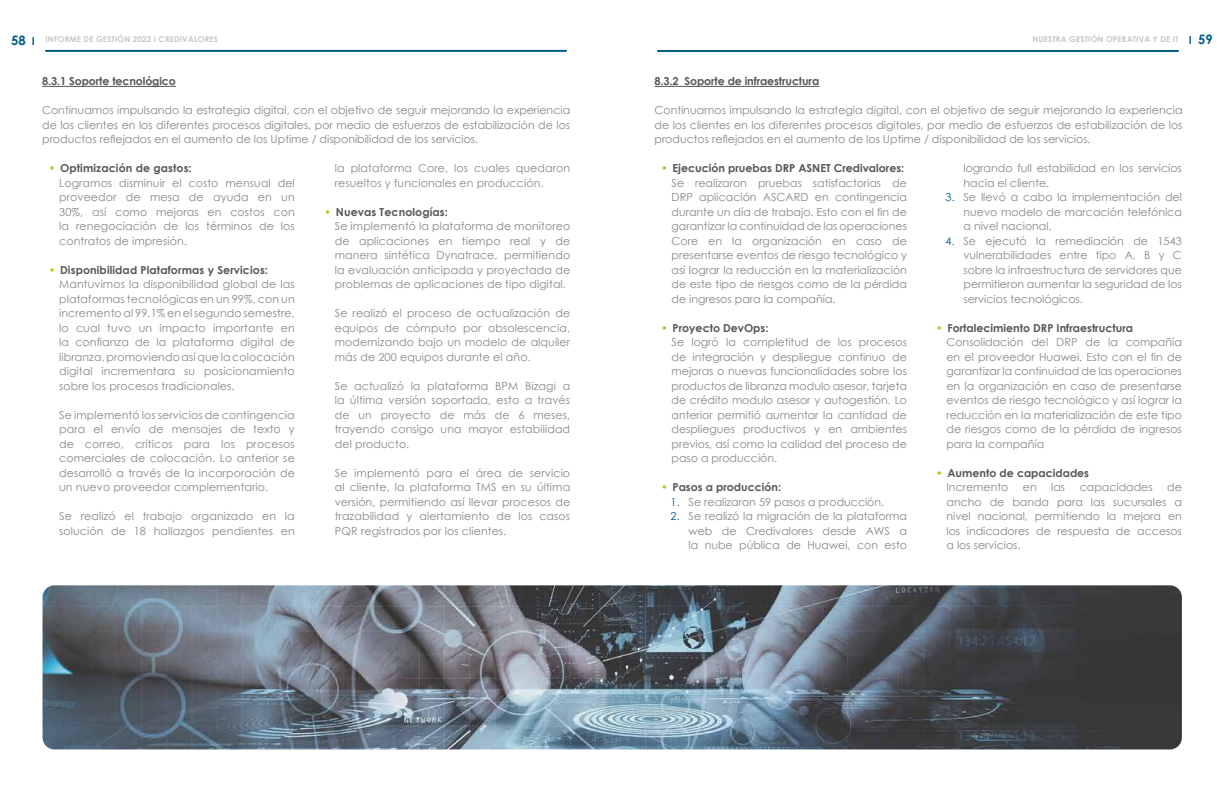
<style>
.page{position:relative;width:1224px;height:792px;background:#fff}
.page>*{position:absolute;margin:0;border:0;box-sizing:border-box;transform-origin:0 0}
.t1{font:11px/14.5px "Century Gothic";color:#878787;text-align:justify}
.t2{font:700 11px/14.5px "Century Gothic";letter-spacing:-.01em;color:#575756}
.t3{font:700 8px "Century Gothic";letter-spacing:.02em;color:#c6c6c6}
.s1{font-size:13px;color:#005d89}
.s2{font-size:11px;color:#005d89}
.s3{font-weight:700;color:#afc605}
.s4{font-weight:700;color:#575756}
.s5{color:#005d89}
.s6{color:#afc605}
.s7{font-weight:400;color:#878787}
</style>
<div class="page">
<hr style="left:657px;top:50px;width:522px;height:2px;background:#005d89">
<hr style="left:45px;top:50px;width:522px;height:2px;background:#005d89">
<hr style="left:42px;top:86px;width:134px;height:1px;background:#575756">
<img style="left:43px;top:585px;width:1139px;height:164px">
<hr style="left:655px;top:86px;width:164px;height:1px;background:#575756">
<p class="t3" style="left:11px;top:33px;width:208px"><span class="s1">58</span> <span class="s2">I</span> INFORME DE GESTIÓN 2022 I CREDIVALORES</p>
<p class="t3" style="left:1032px;top:33px;width:182px">NUESTRA GESTIÓN OPERATIVA Y DE IT <span class="s2">I</span> <span class="s1">59</span></p>
<p class="t2" style="left:42px;top:74px;width:135px">8.3.1 Soporte tecnológico</p>
<p class="t1" style="left:42px;top:103px;width:530px">Continuamos impulsando la estrategia digital, con el objetivo de seguir mejorando la experiencia de los clientes en los diferentes procesos digitales, por medio de esfuerzos de estabilización de los productos reflejados en el aumento de los Uptime / disponibilidad de los servicios.</p>
<p class="t1" style="left:59px;top:161px;width:237px;text-align:left;text-indent:-10px"><span class="s3">•</span> <span class="s4">Optimización de gastos:<br></span>Logramos disminuir el costo mensual del proveedor de mesa de ayuda en un<br>30%, así como mejoras en costos con la renegociación de los términos de los contratos de impresión.</p>
<p class="t1" style="left:59px;top:262px;width:237px;text-align:left;text-indent:-10px"><span class="s3">•</span> <span class="s4">Disponibilidad Plataformas y Servicios:<br></span>Mantuvimos la disponibilidad global de las plataformas tecnológicas en un 99%, con un incremento al 99.1% en el segundo semestre, lo cual tuvo un impacto importante en la confianza de la plataforma digital de libranza, promoviendo así que la colocación digital incrementara su posicionamiento sobre los procesos tradicionales.</p>
<p class="t1" style="left:59px;top:407px;width:237px">Se implementó los servicios de contingencia para el envío de mensajes de texto y de correo, críticos para los procesos comerciales de colocación. Lo anterior se desarrolló a través de la incorporación de un nuevo proveedor complementario.</p>
<p class="t1" style="left:59px;top:509px;width:237px">Se realizó el trabajo organizado en la solución de 18 hallazgos pendientes en</p>
<p class="t2" style="left:655px;top:74px;width:166px">8.3.2 Soporte de infraestructura</p>
<p class="t1" style="left:655px;top:103px;width:530px">Continuamos impulsando la estrategia digital, con el objetivo de seguir mejorando la experiencia de los clientes en los diferentes procesos digitales, por medio de esfuerzos de estabilización de los productos reflejados en el aumento de los Uptime / disponibilidad de los servicios.</p>
<p class="t1" style="left:963px;top:161px;width:220px">logrando full estabilidad en los servicios hacia el cliente.</p>
<p class="t1" style="left:963px;top:190px;width:220px;text-indent:-18px"><span class="s5">3.</span> Se llevó a cabo la implementación del nuevo modelo de marcación telefónica a nivel nacional.</p>
<p class="t1" style="left:963px;top:233px;width:220px;text-indent:-18px"><span class="s5">4.</span> Se ejecutó la remediación de 1543 vulnerabilidades entre tipo A, B y C sobre la infraestructura de servidores que permitieron aumentar la seguridad de los servicios tecnológicos.</p>
<p class="t1" style="left:946px;top:320px;width:237px;text-align:left;text-indent:-10px"><span class="s3">•</span> <span class="s4">Fortalecimiento DRP Infraestructura </span>Consolidación del DRP de la compañía en el proveedor Huawei. Esto con el fin de garantizar la continuidad de las operaciones en la organización en caso de presentarse eventos de riesgo tecnológico y así lograr la reducción en la materialización de este tipo de riesgos como de la pérdida de ingresos para la compañía</p>
<p class="t2" style="left:946px;top:465px;width:144px;text-indent:-10px"><span class="s6">•</span> Aumento de capacidades<br><span class="s7">Incremento</span></p>
<p class="t1" style="left:672px;top:161px;width:237px;text-align:left;text-indent:-10px"><span class="s3">•</span> <span class="s4">Ejecución pruebas DRP ASNET Credivalores:<br></span>Se realizaron pruebas satisfactorias de DRP aplicación ASCARD en contingencia durante un día de trabajo. Esto con el fin de garantizar la continuidad de las operaciones Core en la organización en caso de presentarse eventos de riesgo tecnológico y así lograr la reducción en la materialización de este tipo de riesgos como de la pérdida de ingresos para la compañía.</p>
<p class="t1" style="left:672px;top:320px;width:237px;text-align:left;text-indent:-10px"><span class="s3">•</span> <span class="s4">Proyecto DevOps:<br></span>Se logró la completitud de los procesos de integración y despliegue continuo de mejoras o nuevas funcionalidades sobre los productos de libranza modulo asesor, tarjeta de crédito modulo asesor y autogestión. Lo anterior permitió aumentar la cantidad de despliegues productivos y en ambientes previos, así como la calidad del proceso de paso a producción.</p>
<p class="t2" style="left:661px;top:479px;width:122px"><span class="s6">•</span> Pasos a producción:</p>
<p class="t1" style="left:671px;top:494px;width:215px"><span class="s5">1.</span> Se realizaron 59 pasos a producción.</p>
<p class="t1" style="left:689px;top:509px;width:220px;text-indent:-18px"><span class="s5">2.</span> Se realizó la migración de la plataforma web de Credivalores desde AWS a la nube pública de Huawei, con esto</p>
<p class="t1" style="left:335px;top:161px;width:237px">la plataforma Core, los cuales quedaron resueltos y funcionales en producción.</p>
<p class="t1" style="left:335px;top:204px;width:237px;text-align:left;text-indent:-10px"><span class="s3">•</span> <span class="s4">Nuevas Tecnologías:<br></span>Se implementó la plataforma de monitoreo de aplicaciones en tiempo real y de manera sintética Dynatrace, permitiendo la evaluación anticipada y proyectada de problemas de aplicaciones de tipo digital.</p>
<p class="t1" style="left:335px;top:306px;width:237px">Se realizó el proceso de actualización de equipos de cómputo por obsolescencia, modernizando bajo un modelo de alquiler más de 200 equipos durante el año.</p>
<p class="t1" style="left:335px;top:378px;width:237px">Se actualizó la plataforma BPM Bizagi a la última versión soportada, esto a través de un proyecto de más de 6 meses, trayendo consigo una mayor estabilidad del producto.</p>
<p class="t1" style="left:335px;top:465px;width:237px">Se implementó para el área de servicio al cliente, la plataforma TMS en su última versión, permitiendo así llevar procesos de trazabilidad y alertamiento de los casos PQR registrados por los clientes.</p>
<p class="t1" style="left:1023px;top:480px;width:15px">en</p>
<p class="t1" style="left:1051px;top:480px;width:15px">las</p>
<p class="t1" style="left:1080px;top:480px;width:74px">capacidades</p>
<p class="t1" style="left:946px;top:480px;width:237px;text-indent:221px">de ancho de banda para las sucursales a nivel nacional, permitiendo la mejora en los indicadores de respuesta de accesos a los servicios.</p>
</div>
